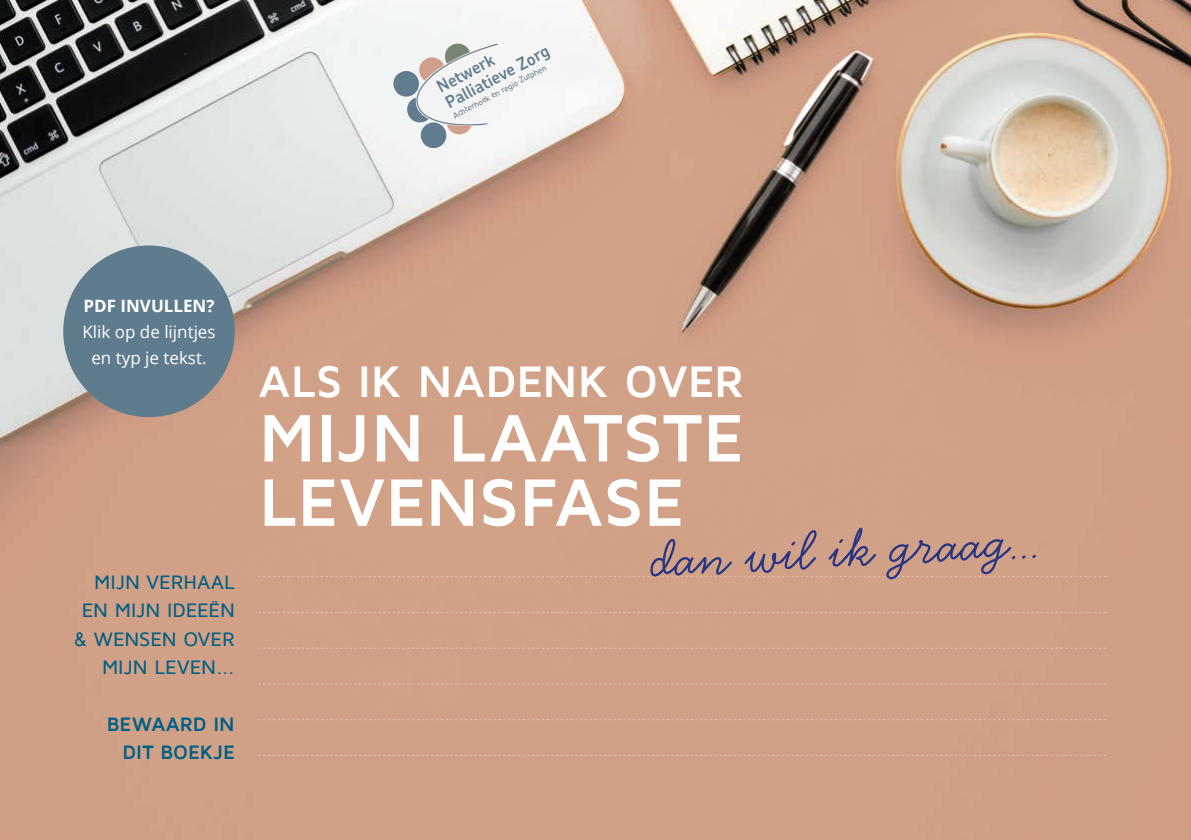
<style>
.page{position:relative;width:1191px;height:840px;background:#fff}
.page>*{position:absolute;margin:0;border:0;box-sizing:border-box;transform-origin:0 0}
.t1{font:700 69.4px/64.2px "Maven Pro";color:#fff}
.t2{font:58.2px "Handsome Pro";color:#283583}
.t3{font:700 45.4px "Maven Pro";color:#fff}
.t4{font:500 20px/28.2px "Maven Pro";color:#005e84;text-align:right}
.t5{font:700 20px/28.4px "Maven Pro";letter-spacing:-.005em;color:#005e84;text-align:right}
.t6{font:17px/26px "Open Sans";color:#fff;text-align:center}
.t7{font:600 17px/18.2px "Chevin Pro";color:#607c8e}
.t8{font:700 17px "Open Sans";color:#fff}
.t9{font:500 8.6px "Chevin Pro";color:#72808e}
</style>
<div class="page">
<img style="left:0;top:0;width:1191px;height:839px">
<svg style="left:391px;top:42px;width:108px;height:108px"></svg>
<svg style="left:259px;top:611px;width:847px;height:1px"></svg>
<svg style="left:259px;top:576px;width:847px;height:1px"></svg>
<svg style="left:259px;top:647px;width:847px;height:1px"></svg>
<svg style="left:259px;top:683px;width:847px;height:1px"></svg>
<svg style="left:259px;top:719px;width:847px;height:1px"></svg>
<svg style="left:259px;top:754px;width:847px;height:1px"></svg>
<div style="left:63px;top:245px;width:172px;height:172px;background:#5f7b8e;border-radius:50%"></div>
<p class="t7" style="left:434px;top:79px;width:117px;rotate:-28deg">Netwerk<br>Palliatieve Zorg</p>
<p class="t9" style="left:451px;top:111px;width:106px;rotate:-28deg">Achterhoek en regio Zutphen</p>
<p class="t8" style="left:83px;top:294px;width:133px">PDF INVULLEN?</p>
<p class="t6" style="left:82px;top:318px;width:135px">Klik op de lijntjes en typ je tekst.</p>
<p class="t4" style="left:74px;top:568px;width:162px">MIJN VERHAAL<br>EN MIJN IDEEËN &amp; WENSEN OVER<br>MIJN LEVEN...</p>
<p class="t5" style="left:107px;top:709px;width:129px">BEWAARD IN<br>DIT BOEKJE</p>
<h3 class="t3" style="left:259px;top:357px;width:486px">ALS IK NADENK OVER</h3>
<h1 class="t1" style="left:259px;top:406px;width:486px">MIJN LAATSTE<br>LEVENSFASE</h1>
<h2 class="t2" style="left:649px;top:525px;width:391px;rotate:-3deg">dan wil ik graag...</h2>
</div>
